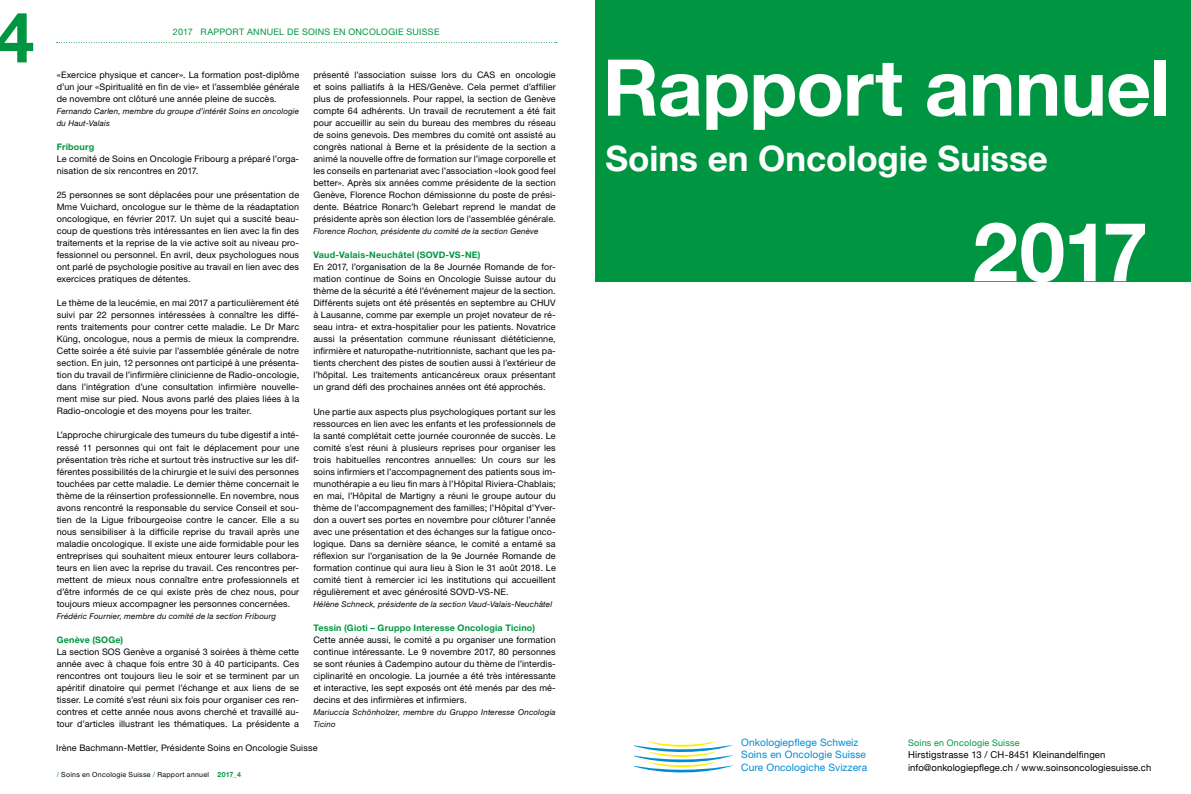
<style>
.page{position:relative;width:1191px;height:794px;background:#fff}
.page>*{position:absolute;margin:0;border:0;box-sizing:border-box;transform-origin:0 0}
.t1{font:700 82px "Helvetica Neue LT Std";color:#fff}
.t2{font:700 78.4px "Helvetica Neue";letter-spacing:-.01em;color:#fff}
.t3{font:700 70px "Helvetica Neue LT Std";color:#009641}
.t4{font:700 35px "Helvetica Neue";color:#fff}
.t5{font:10.2px/12.3px "Helvetica Neue";letter-spacing:.01em;color:#008bd2}
.t6{font:9.5px/12.5px "Helvetica Neue";letter-spacing:.015em;color:#000}
.t7{font:9px/12px "Helvetica Neue LT Std";letter-spacing:.015em;color:#000;text-align:justify}
.t8{font:700 9px "Helvetica Neue LT Std";letter-spacing:.02em;color:#009641}
.t9{font:9px "Helvetica Neue LT Std";letter-spacing:.03em;color:#009641}
.t10{font:9px "Helvetica Neue";letter-spacing:.02em;color:#009641}
.t11{font:italic 8px/12px "Helvetica Neue LT Std";letter-spacing:.02em;color:#000}
.t12{font:7px "Helvetica Neue LT Std";letter-spacing:.04em;color:#000}
.s1{color:#009641}
.s2{font-weight:700;color:#009641}
</style>
<div class="page">
<div style="left:595px;top:0;width:596px;height:281px;background:#009641"></div>
<svg style="left:57px;top:42px;width:500px;height:1px"></svg>
<svg style="left:634px;top:741px;width:100px;height:32px"></svg>
<h3 class="t3" style="left:-5px;top:-6px;width:40px">4</h3>
<p class="t9" style="left:173px;top:27px;width:268px">2017 RAPPORT ANNUEL DE SOINS EN ONCOLOGIE SUISSE</p>
<p class="t7" style="left:57px;top:69px;width:244px">«Exercice physique et cancer». La formation post-diplôme d’un jour «Spiritualité en fin de vie» et l’assemblée générale de novembre ont clôturé une année pleine de succès.</p>
<p class="t11" style="left:57px;top:105px;width:244px">Fernando Carlen, membre du groupe d’intérêt Soins en oncologie du Haut-Valais</p>
<p class="t8" style="left:57px;top:142px;width:39px">Fribourg</p>
<p class="t7" style="left:57px;top:153px;width:244px">Le comité de Soins en Oncologie Fribourg a préparé l’orga&shy;nisation de six rencontres en 2017.</p>
<p class="t7" style="left:57px;top:189px;width:244px">25 personnes se sont déplacées pour une présentation de Mme Vuichard, oncologue sur le thème de la réadaptation oncologique, en février 2017. Un sujet qui a suscité beau&shy;coup de questions très intéressantes en lien avec la fin des traitements et la reprise de la vie active soit au niveau pro&shy;fessionnel ou personnel. En avril, deux psychologues nous ont parlé de psychologie positive au travail en lien avec des exercices pratiques de détentes.</p>
<p class="t7" style="left:57px;top:297px;width:244px">Le thème de la leucémie, en mai 2017 a particulièrement été suivi par 22 personnes intéressées à connaître les diffé&shy;rents traitements pour contrer cette maladie. Le Dr Marc Küng, oncologue, nous a permis de mieux la comprendre.<br>Cette soirée a été suivie par l’assemblée générale de notre section. En juin, 12 personnes ont participé à une présenta&shy;tion du travail de l’infirmière clinicienne de Radio-oncologie, dans l’intégration d’une consultation infirmière nouvelle&shy;ment mise sur pied. Nous avons parlé des plaies liées à la Radio-oncologie et des moyens pour les traiter.</p>
<p class="t7" style="left:57px;top:429px;width:244px">L’approche chirurgicale des tumeurs du tube digestif a inté&shy;ressé 11 personnes qui ont fait le déplacement pour une présentation très riche et surtout très instructive sur les dif&shy;férentes possibilités de la chirurgie et le suivi des personnes touchées par cette maladie. Le dernier thème concernait le thème de la réinsertion professionnelle. En novembre, nous avons rencontré la responsable du service Conseil et sou&shy;tien de la Ligue fribourgeoise contre le cancer. Elle a su nous sensibiliser à la difficile reprise du travail après une maladie oncologique. Il existe une aide formidable pour les entreprises qui souhaitent mieux entourer leurs collabora&shy;teurs en lien avec la reprise du travail. Ces rencontres per&shy;mettent de mieux nous connaître entre professionnels et d’être informés de ce qui existe près de chez nous, pour toujours mieux accompagner les personnes concernées.</p>
<p class="t11" style="left:57px;top:609px;width:221px">Frédéric Fournier, membre du comité de la section Fribourg</p>
<p class="t8" style="left:57px;top:634px;width:68px">Genève (SOGe)</p>
<p class="t7" style="left:57px;top:645px;width:244px">La section SOS Genève a organisé 3 soirées à thème cette année avec à chaque fois entre 30 à 40 participants. Ces rencontres ont toujours lieu le soir et se terminent par un apéritif dinatoire qui permet l’échange et aux liens de se tisser. Le comité s’est réuni six fois pour organiser ces ren&shy;contres et cette année nous avons cherché et travaillé au&shy;tour d’articles illustrant les thématiques. La présidente a</p>
<p class="t7" style="left:313px;top:69px;width:244px">présenté l’association suisse lors du CAS en oncologie et soins palliatifs à la HES/Genève. Cela permet d’affilier plus de professionnels. Pour rappel, la section de Genève compte 64 adhérents. Un travail de recrutement a été fait pour accueillir au sein du bureau des membres du réseau de soins genevois. Des membres du comité ont assisté au congrès national à Berne et la présidente de la section a animé la nouvelle offre de formation sur l’image corporelle et les conseils en partenariat avec l’association «look good feel better». Après six années comme présidente de la section Genève, Florence Rochon démissionne du poste de prési&shy;dente. Béatrice Ronarc’h Gelebart reprend le mandat de présidente après son élection lors de l’assemblée générale.</p>
<p class="t11" style="left:313px;top:225px;width:226px">Florence Rochon, présidente du comité de la section Genève</p>
<p class="t8" style="left:313px;top:250px;width:169px">Vaud-Valais-Neuchâtel (SOVD-VS-NE)</p>
<p class="t7" style="left:313px;top:261px;width:244px">En 2017, l’organisation de la 8e Journée Romande de for&shy;mation continue de Soins en Oncologie Suisse autour du thème de la sécurité a été l’événement majeur de la section.<br>Différents sujets ont été présentés en septembre au CHUV à Lausanne, comme par exemple un projet novateur de ré&shy;seau intra- et extra-hospitalier pour les patients. Novatrice aussi la présentation commune réunissant diététicienne, infirmière et naturopathe-nutritionniste, sachant que les pa&shy;tients cherchent des pistes de soutien aussi à l’extérieur de l’hôpital. Les traitements anticancéreux oraux présentant un grand défi des prochaines années ont été approchés.</p>
<p class="t7" style="left:313px;top:405px;width:244px">Une partie aux aspects plus psychologiques portant sur les ressources en lien avec les enfants et les professionnels de la santé complétait cette journée couronnée de succès. Le comité s’est réuni à plusieurs reprises pour organiser les trois habituelles rencontres annuelles: Un cours sur les soins infirmiers et l’accompagnement des patients sous im&shy;munothérapie a eu lieu fin mars à l’Hôpital Riviera-Chablais; en mai, l’Hôpital de Martigny a réuni le groupe autour du thème de l’accompagnement des familles; l’Hôpital d’Yver&shy;don a ouvert ses portes en novembre pour clôturer l’année avec une présentation et des échanges sur la fatigue onco&shy;logique. Dans sa dernière séance, le comité a entamé sa réflexion sur l’organisation de la 9e Journée Romande de formation continue qui aura lieu à Sion le 31 août 2018. Le comité tient à remercier ici les institutions qui accueillent régulièrement et avec générosité SOVD-VS-NE.</p>
<p class="t11" style="left:313px;top:597px;width:240px">Hélène Schneck, présidente de la section Vaud-Valais-Neuchâtel</p>
<p class="t8" style="left:313px;top:622px;width:223px">Tessin (Gioti – Gruppo Interesse Oncologia Ticino)</p>
<p class="t7" style="left:313px;top:633px;width:244px">Cette année aussi, le comité a pu organiser une formation continue intéressante. Le 9 novembre 2017, 80 personnes se sont réunies à Cadempino autour du thème de l’interdis&shy;ciplinarité en oncologie. La journée a été très intéressante et interactive, les sept exposés ont été menés par des mé&shy;decins et des infirmières et infirmiers.</p>
<p class="t11" style="left:313px;top:705px;width:244px">Mariuccia Schönholzer, membre du Gruppo Interesse Oncologia<br>Ticino</p>
<p class="t7" style="left:56px;top:742px;width:263px">Irène Bachmann-Mettler, Présidente Soins en Oncologie Suisse</p>
<p class="t12" style="left:57px;top:770px;width:186px"><span class="s1">/</span> Soins en Oncologie Suisse <span class="s1">/</span> Rapport annuel <span class="s2">2017_4</span></p>
<h2 class="t2" style="left:602px;top:26px;width:569px">Rapport annuel</h2>
<h3 class="t4" style="left:605px;top:131px;width:444px">Soins en Oncologie Suisse</h3>
<h1 class="t1" style="left:972px;top:201px;width:177px">2017</h1>
<p class="t5" style="left:741px;top:736px;width:127px">Onkologiepflege Schweiz<br>Soins en Oncologie Suisse<br>Cure Oncologiche Svizzera</p>
<p class="t10" style="left:908px;top:736px;width:113px">Soins en Oncologie Suisse</p>
<p class="t6" style="left:908px;top:749px;width:245px">Hirstigstrasse 13 / CH-8451 Kleinandelfingen info@onkologiepflege.ch / www.soinsoncologiesuisse.ch</p>
</div>
